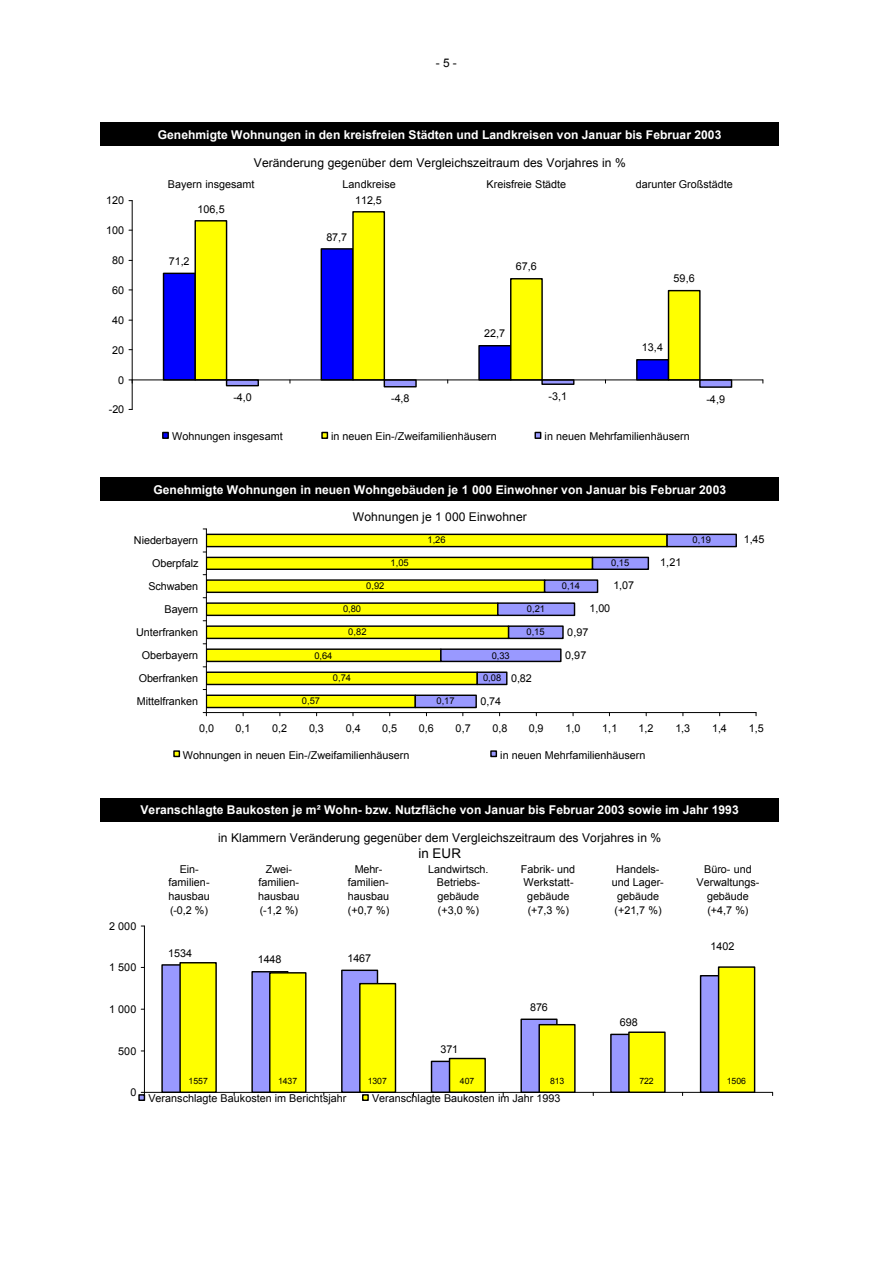
<style>
.page{position:relative;width:893px;height:1263px;background:#fff}
.page>*{position:absolute;margin:0;border:0;box-sizing:border-box;transform-origin:0 0}
.t1{font:13.35px "Arial";color:#000}
.t2{font:700 12.15px "Arial";color:#fff}
.t3{font:12.15px "Arial";letter-spacing:.005em;color:#000}
.t4{font:11.85px "Arial";color:#000}
.t5{font:10.8px/13.6px "Arial";color:#000;text-align:center}
.t6{font:9.3px "Arial";letter-spacing:-.005em;color:#000}
.t7{font:8.7px "Arial";letter-spacing:-.01em;color:#000}
</style>
<div class="page">
<div style="left:100px;top:123px;width:678px;height:23px;background:#000"></div>
<div style="left:100px;top:477px;width:678px;height:24px;background:#000"></div>
<div style="left:100px;top:798px;width:678px;height:24px;background:#000"></div>
<svg style="left:161px;top:962px;width:56px;height:130px;background:#caca4c"></svg>
<svg style="left:251px;top:971px;width:56px;height:121px;background:#c9c94d"></svg>
<svg style="left:430px;top:1057px;width:56px;height:35px;background:#c6c64f"></svg>
<svg style="left:520px;top:1018px;width:56px;height:74px;background:#c5c559"></svg>
<svg style="left:609px;top:1031px;width:57px;height:61px;background:#c9c950"></svg>
<svg style="left:699px;top:966px;width:57px;height:126px;background:#cdcd50"></svg>
<hr style="left:144px;top:926px;width:1px;height:166px;background:#000">
<hr style="left:144px;top:1092px;width:628px;height:1px;background:#000">
<svg style="left:138px;top:1092px;width:8px;height:9px"></svg>
<svg style="left:340px;top:969px;width:57px;height:132px;background:#c8c869"></svg>
<svg style="left:162px;top:220px;width:98px;height:167px"></svg>
<svg style="left:320px;top:211px;width:97px;height:177px"></svg>
<svg style="left:477px;top:278px;width:98px;height:107px"></svg>
<svg style="left:635px;top:289px;width:98px;height:99px"></svg>
<hr style="left:132px;top:201px;width:1px;height:208px;background:#000">
<hr style="left:132px;top:380px;width:630px;height:1px;background:#000">
<svg style="left:162px;top:431px;width:7px;height:8px"></svg>
<svg style="left:321px;top:431px;width:8px;height:8px"></svg>
<svg style="left:534px;top:431px;width:8px;height:8px"></svg>
<hr style="left:206px;top:712px;width:550px;height:1px;background:#000">
<svg style="left:203px;top:529px;width:534px;height:187px"></svg>
<svg style="left:173px;top:750px;width:8px;height:8px"></svg>
<svg style="left:490px;top:750px;width:8px;height:8px"></svg>
<p class="t4" style="left:436px;top:56px;width:22px">- 5 -</p>
<p class="t2" style="left:158px;top:130px;width:565px">Genehmigte Wohnungen in den kreisfreien Städten und Landkreisen von Januar bis Februar 2003</p>
<p class="t3" style="left:254px;top:156px;width:373px">Veränderung gegenüber dem Vergleichszeitraum des Vorjahres in %</p>
<p class="t5" style="left:106px;top:194px;width:19px">120</p>
<p class="t5" style="left:106px;top:223px;width:19px">100</p>
<p class="t5" style="left:112px;top:253px;width:14px">80</p>
<p class="t5" style="left:112px;top:283px;width:14px">60</p>
<p class="t5" style="left:112px;top:313px;width:14px">40</p>
<p class="t5" style="left:112px;top:343px;width:14px">20</p>
<p class="t5" style="left:118px;top:373px;width:7px">0</p>
<p class="t5" style="left:109px;top:403px;width:17px">-20</p>
<p class="t5" style="left:168px;top:178px;width:88px">Bayern insgesamt</p>
<p class="t5" style="left:342px;top:178px;width:55px">Landkreise</p>
<p class="t5" style="left:486px;top:178px;width:81px">Kreisfreie Städte</p>
<p class="t5" style="left:635px;top:178px;width:99px">darunter Großstädte</p>
<p class="t5" style="left:197px;top:202px;width:29px">106,5</p>
<p class="t5" style="left:169px;top:255px;width:22px">71,2</p>
<p class="t5" style="left:355px;top:193px;width:28px">112,5</p>
<p class="t5" style="left:326px;top:230px;width:22px">87,7</p>
<p class="t5" style="left:516px;top:260px;width:23px">67,6</p>
<p class="t5" style="left:673px;top:272px;width:23px">59,6</p>
<p class="t5" style="left:484px;top:327px;width:23px">22,7</p>
<p class="t5" style="left:642px;top:341px;width:23px">13,4</p>
<p class="t5" style="left:233px;top:391px;width:20px">-4,0</p>
<p class="t5" style="left:391px;top:392px;width:20px">-4,8</p>
<p class="t5" style="left:548px;top:389px;width:20px">-3,1</p>
<p class="t5" style="left:706px;top:392px;width:20px">-4,9</p>
<p class="t5" style="left:172px;top:429px;width:112px">Wohnungen insgesamt</p>
<p class="t5" style="left:331px;top:429px;width:167px">in neuen Ein-/Zweifamilienhäusern</p>
<p class="t5" style="left:544px;top:429px;width:147px">in neuen Mehrfamilienhäusern</p>
<p class="t2" style="left:153px;top:485px;width:574px">Genehmigte Wohnungen in neuen Wohngebäuden je 1 000 Einwohner von Januar bis Februar 2003</p>
<p class="t3" style="left:353px;top:510px;width:175px">Wohnungen je 1 000 Einwohner</p>
<p class="t5" style="left:134px;top:534px;width:66px">Niederbayern</p>
<p class="t6" style="left:427px;top:535px;width:20px">1,26</p>
<p class="t6" style="left:692px;top:535px;width:20px">0,19</p>
<p class="t5" style="left:152px;top:557px;width:48px">Oberpfalz</p>
<p class="t6" style="left:390px;top:558px;width:20px">1,05</p>
<p class="t6" style="left:611px;top:558px;width:20px">0,15</p>
<p class="t5" style="left:660px;top:555px;width:23px">1,21</p>
<p class="t5" style="left:148px;top:580px;width:51px">Schwaben</p>
<p class="t6" style="left:366px;top:581px;width:20px">0,92</p>
<p class="t6" style="left:562px;top:581px;width:20px">0,14</p>
<p class="t5" style="left:613px;top:579px;width:22px">1,07</p>
<p class="t5" style="left:165px;top:602px;width:35px">Bayern</p>
<p class="t6" style="left:343px;top:604px;width:19px">0,80</p>
<p class="t6" style="left:527px;top:604px;width:20px">0,21</p>
<p class="t5" style="left:589px;top:601px;width:22px">1,00</p>
<p class="t5" style="left:136px;top:625px;width:63px">Unterfranken</p>
<p class="t6" style="left:348px;top:627px;width:20px">0,82</p>
<p class="t6" style="left:526px;top:627px;width:20px">0,15</p>
<p class="t5" style="left:567px;top:625px;width:23px">0,97</p>
<p class="t5" style="left:142px;top:648px;width:58px">Oberbayern</p>
<p class="t6" style="left:314px;top:650px;width:20px">0,64</p>
<p class="t6" style="left:491px;top:650px;width:20px">0,33</p>
<p class="t5" style="left:565px;top:648px;width:23px">0,97</p>
<p class="t5" style="left:139px;top:671px;width:61px">Oberfranken</p>
<p class="t6" style="left:333px;top:673px;width:20px">0,74</p>
<p class="t6" style="left:483px;top:673px;width:20px">0,08</p>
<p class="t5" style="left:511px;top:671px;width:22px">0,82</p>
<p class="t5" style="left:137px;top:694px;width:63px">Mittelfranken</p>
<p class="t6" style="left:302px;top:696px;width:20px">0,57</p>
<p class="t6" style="left:436px;top:696px;width:20px">0,17</p>
<p class="t5" style="left:480px;top:694px;width:22px">0,74</p>
<p class="t5" style="left:743px;top:532px;width:22px">1,45</p>
<p class="t5" style="left:199px;top:721px;width:17px">0,0</p>
<p class="t5" style="left:235px;top:721px;width:16px">0,1</p>
<p class="t5" style="left:272px;top:721px;width:16px">0,2</p>
<p class="t5" style="left:309px;top:721px;width:16px">0,3</p>
<p class="t5" style="left:346px;top:721px;width:17px">0,4</p>
<p class="t5" style="left:382px;top:721px;width:16px">0,5</p>
<p class="t5" style="left:419px;top:721px;width:16px">0,6</p>
<p class="t5" style="left:455px;top:721px;width:17px">0,7</p>
<p class="t5" style="left:492px;top:721px;width:17px">0,8</p>
<p class="t5" style="left:528px;top:721px;width:16px">0,9</p>
<p class="t5" style="left:565px;top:721px;width:16px">1,0</p>
<p class="t5" style="left:602px;top:721px;width:17px">1,1</p>
<p class="t5" style="left:638px;top:721px;width:16px">1,2</p>
<p class="t5" style="left:675px;top:721px;width:16px">1,3</p>
<p class="t5" style="left:712px;top:721px;width:16px">1,4</p>
<p class="t5" style="left:748px;top:721px;width:17px">1,5</p>
<p class="t5" style="left:183px;top:748px;width:228px">Wohnungen in neuen Ein-/Zweifamilienhäusern</p>
<p class="t5" style="left:500px;top:748px;width:147px">in neuen Mehrfamilienhäusern</p>
<p class="t2" style="left:140px;top:806px;width:599px">Veranschlagte Baukosten je m² Wohn- bzw. Nutzfläche von Januar bis Februar 2003 sowie im Jahr 1993</p>
<p class="t3" style="left:218px;top:831px;width:444px">in Klammern Veränderung gegenüber dem Vergleichszeitraum des Vorjahres in %</p>
<p class="t1" style="left:418px;top:846px;width:44px">in EUR</p>
<p class="t5" style="left:168px;top:862px;width:43px">Ein&shy;familien&shy;hausbau (-0,2 %)</p>
<p class="t5" style="left:258px;top:862px;width:43px">Zwei&shy;familien&shy;hausbau (-1,2 %)</p>
<p class="t5" style="left:348px;top:862px;width:43px">Mehr&shy;familien&shy;hausbau (+0,7 %)</p>
<p class="t5" style="left:428px;top:862px;width:62px">Landwirtsch.<br>Betriebs&shy;gebäude (+3,0 %)</p>
<p class="t5" style="left:521px;top:862px;width:56px">Fabrik- und<br>Werkstatt&shy;gebäude (+7,3 %)</p>
<p class="t5" style="left:612px;top:862px;width:53px">Handels&shy;und Lager&shy;gebäude (+21,7 %)</p>
<p class="t5" style="left:696px;top:862px;width:64px">Büro- und<br>Verwaltungs&shy;gebäude (+4,7 %)</p>
<p class="t5" style="left:109px;top:919px;width:29px">2 000</p>
<p class="t5" style="left:109px;top:960px;width:29px">1 500</p>
<p class="t5" style="left:168px;top:946px;width:26px">1534</p>
<p class="t5" style="left:258px;top:953px;width:25px">1448</p>
<p class="t5" style="left:347px;top:951px;width:25px">1467</p>
<p class="t5" style="left:710px;top:940px;width:25px">1402</p>
<p class="t5" style="left:109px;top:1002px;width:29px">1 000</p>
<p class="t5" style="left:118px;top:1044px;width:20px">500</p>
<p class="t5" style="left:130px;top:1085px;width:7px">0</p>
<p class="t5" style="left:440px;top:1043px;width:19px">371</p>
<p class="t5" style="left:530px;top:1000px;width:19px">876</p>
<p class="t5" style="left:620px;top:1016px;width:19px">698</p>
<p class="t7" style="left:188px;top:1077px;width:21px">1557</p>
<p class="t7" style="left:278px;top:1077px;width:21px">1437</p>
<p class="t7" style="left:368px;top:1077px;width:21px">1307</p>
<p class="t7" style="left:460px;top:1077px;width:16px">407</p>
<p class="t7" style="left:550px;top:1077px;width:16px">813</p>
<p class="t7" style="left:639px;top:1077px;width:16px">722</p>
<p class="t7" style="left:726px;top:1077px;width:21px">1506</p>
<p class="t5" style="left:148px;top:1092px;width:199px">Veranschlagte Baukosten im Berichtsjahr</p>
<p class="t5" style="left:372px;top:1092px;width:190px">Veranschlagte Baukosten im Jahr 1993</p>
</div>
